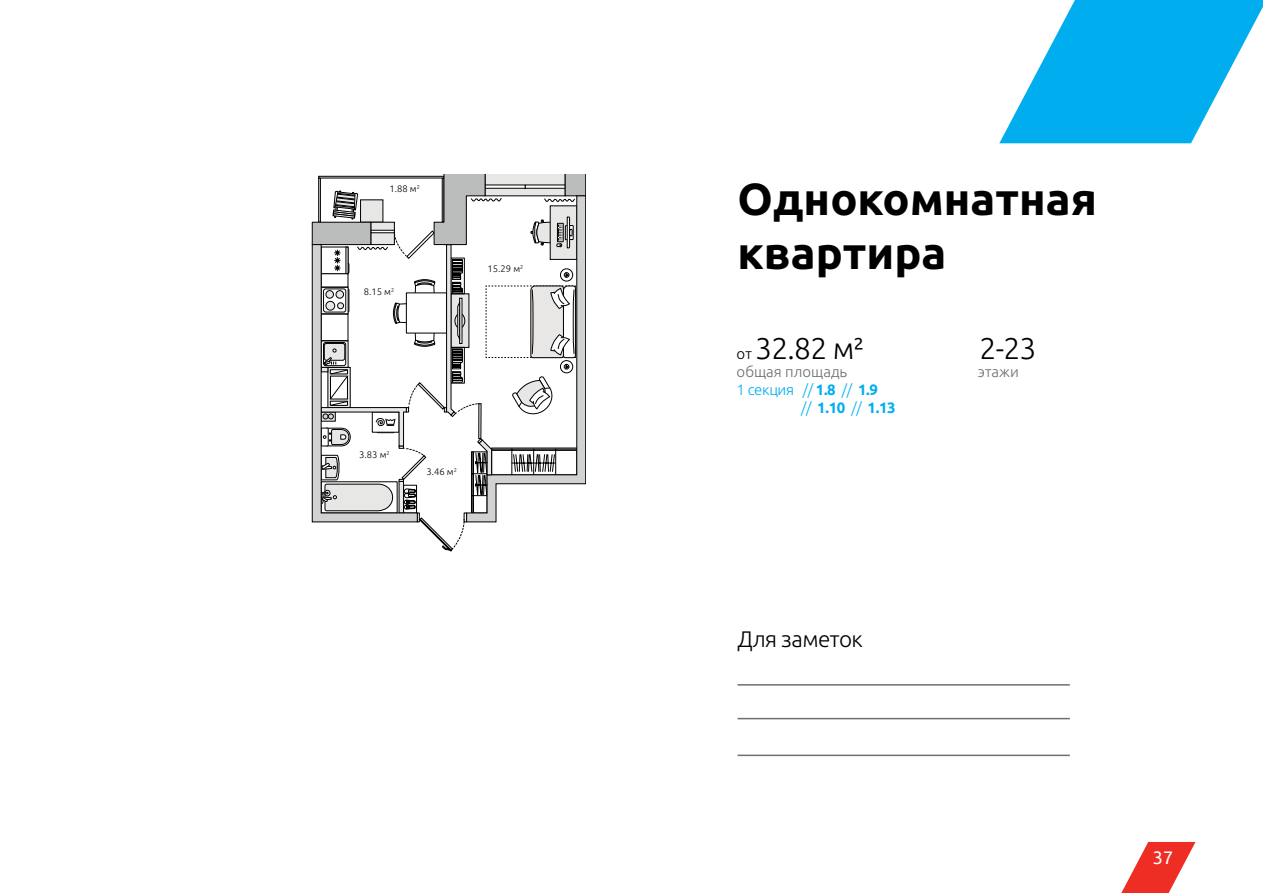
<style>
.page{position:relative;width:1263px;height:893px;background:#fff}
.page>*{position:absolute;margin:0;border:0;box-sizing:border-box;transform-origin:0 0}
.t1{font:700 45px/54px "Ubuntu";color:#000}
.t2{font:300 30px "Ubuntu";letter-spacing:-.025em;color:#000}
.t3{font:300 22.5px "Ubuntu";letter-spacing:-.025em;color:#000}
.t4{font:18px "Ubuntu";color:#fff}
.t5{font:300 15px/18px "Ubuntu";letter-spacing:-.025em;color:#00aeef}
.t6{font:300 15px "Ubuntu";color:#6d6e71}
.t7{font:300 9.45px "Ubuntu";color:#000}
.s1{font-size:15px}
.s2{font-weight:700}
</style>
<div class="page">
<svg style="left:312px;top:175px;width:274px;height:376px"></svg>
<hr style="left:737px;top:718px;width:333px;height:1px;background:#6d6e71">
<hr style="left:737px;top:684px;width:333px;height:2px;background:#6d6e71">
<hr style="left:737px;top:755px;width:333px;height:1px;background:#6d6e71">
<svg style="left:999px;top:0;width:264px;height:143px"></svg>
<svg style="left:1121px;top:842px;width:74px;height:51px"></svg>
<p class="t7" style="left:389px;top:185px;width:32px">1.88 м<sup>2</sup></p>
<p class="t7" style="left:364px;top:288px;width:32px">8.15 м<sup>2</sup></p>
<p class="t7" style="left:488px;top:265px;width:37px">15.29 м<sup>2</sup></p>
<p class="t7" style="left:359px;top:451px;width:32px">3.83 м<sup>2</sup></p>
<p class="t7" style="left:426px;top:468px;width:32px">3.46 м<sup>2</sup></p>
<h1 class="t1" style="left:737px;top:172px;width:361px">Однокомнатная квартира</h1>
<h2 class="t2" style="left:737px;top:331px;width:129px"><span class="s1">от</span> 32.82 м²</h2>
<h2 class="t2" style="left:979px;top:331px;width:58px">2-23</h2>
<h3 class="t6" style="left:737px;top:363px;width:112px">общая площадь</h3>
<h3 class="t6" style="left:978px;top:363px;width:43px">этажи</h3>
<h3 class="t5" style="left:801px;top:381px;width:96px;text-indent:-64px">1 секция // <span class="s2">1.8</span> // <span class="s2">1.9<br></span>// <span class="s2">1.10</span> // <span class="s2">1.13</span></h3>
<h3 class="t3" style="left:737px;top:626px;width:127px">Для заметок</h3>
<h3 class="t4" style="left:1153px;top:848px;width:22px">37</h3>
</div>
